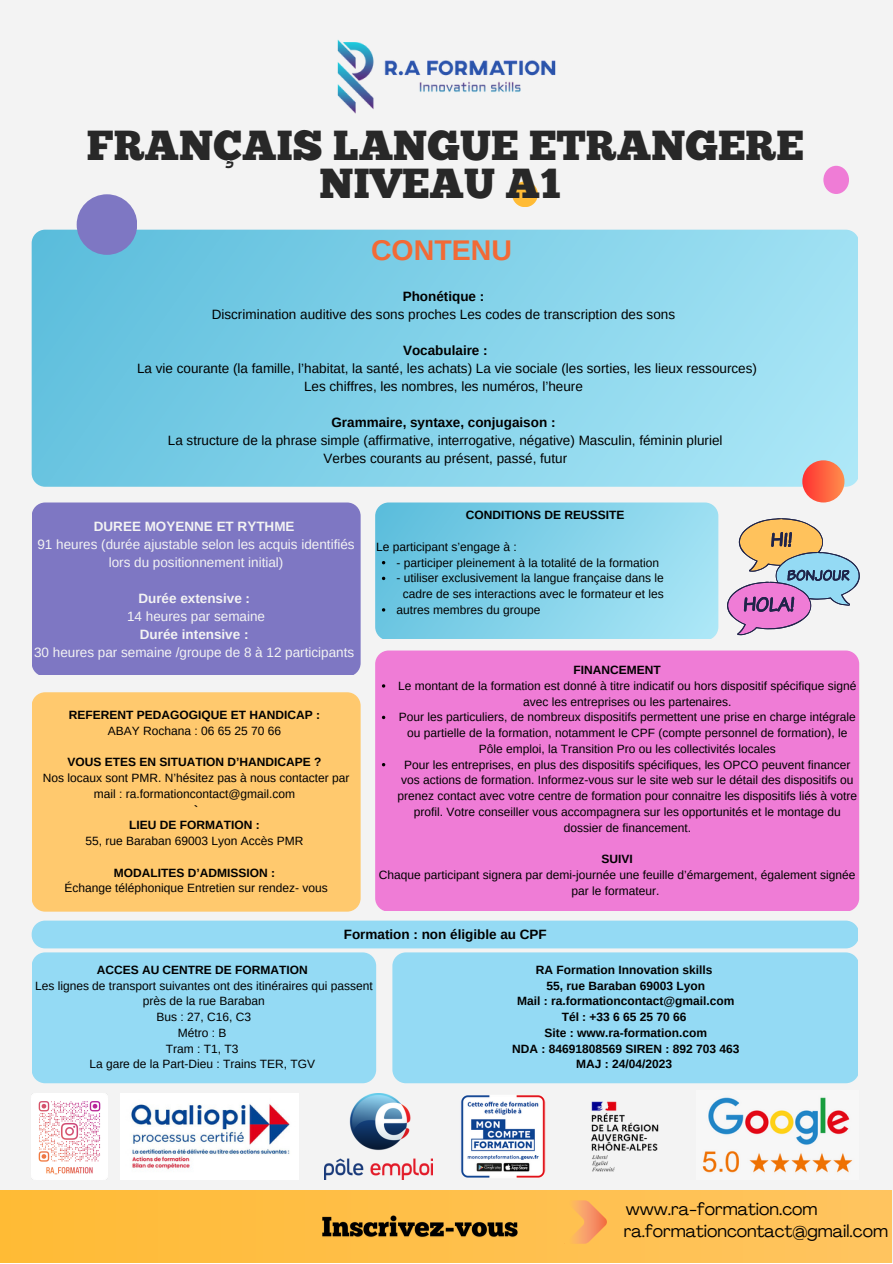
<style>
.page{position:relative;width:893px;height:1264px;background:#fff}
.page>*{position:absolute;margin:0;border:0;box-sizing:border-box;transform-origin:0 0}
.t1{font:42px/38.2px "Chunk Five";color:#282828;text-align:center}
.t2{font:700 28.5px "Arimo";color:#f26a36}
.t3{font:17.25px/22.4px "Agrandir";color:#000}
.t4{font:13.5px/18px "Arimo";color:#000;text-align:center}
.t5{font:13.5px/18px "Arimo";color:#f3f3f3;text-align:center}
.t6{font:700 13.5px "Arimo";color:#000}
.t7{font:700 13.5px "Arimo";color:#f3f3f3}
.t8{font:12px/15.8px "Arimo";color:#000;text-align:center}
.t9{font:700 12px/15.8px "Arimo";color:#000;text-align:center}
</style>
<div class="page">
<div style="left:0;top:0;width:892px;height:1262px;background:#f3f3f3"></div>
<div style="left:32px;top:230px;width:825px;height:256px;background:linear-gradient(to right,#61c0de,#a7e5f5);border-radius:13px"></div>
<div style="left:0;top:1190px;width:891px;height:72px;background:linear-gradient(to right,#ffbb35,#ffc45f)"></div>
<img style="left:319px;top:1213px;width:201px;height:33px">
<svg style="left:564px;top:1200px;width:43px;height:43px;background:#fbad5a"></svg>
<div style="left:512px;top:181px;width:26px;height:26px;background:#ffbb35;border-radius:50%"></div>
<img style="left:337px;top:39px;width:219px;height:75px">
<div style="left:32px;top:502px;width:328px;height:173px;background:#7e77c3"></div>
<div style="left:77px;top:194px;width:60px;height:61px;background:#7e77c3;border-radius:50%"></div>
<div style="left:823px;top:166px;width:25px;height:28px;background:#ef7cd6;border-radius:50%"></div>
<svg style="left:375px;top:502px;width:343px;height:137px;background:#84d2e9"></svg>
<svg style="left:382px;top:576px;width:3px;height:4px"></svg>
<div style="left:802px;top:460px;width:42px;height:42px;background:linear-gradient(to right,#fc3739,#ff8849);border-radius:50%"></div>
<div style="left:32px;top:692px;width:328px;height:219px;background:#ffc96e;border-radius:13px"></div>
<svg style="left:727px;top:518px;width:132px;height:117px"></svg>
<img style="left:32px;top:1093px;width:75px;height:86px">
<img style="left:120px;top:1093px;width:178px;height:86px">
<img style="left:702px;top:1097px;width:151px;height:76px">
<img style="left:324px;top:1093px;width:108px;height:86px">
<img style="left:461px;top:1095px;width:85px;height:83px">
<img style="left:591px;top:1101px;width:68px;height:71px">
<div style="left:375px;top:650px;width:484px;height:261px;background:#ef7cd6;border-radius:13px"></div>
<div style="left:32px;top:920px;width:825px;height:28px;background:#94daf4;border-radius:13px"></div>
<div style="left:32px;top:952px;width:344px;height:131px;background:#94daf4;border-radius:13px"></div>
<div style="left:392px;top:952px;width:465px;height:131px;background:#94daf4"></div>
<h1 class="t1" style="left:87px;top:130px;width:718px">FRANÇAIS LANGUE ETRANGERE<br>NIVEAU A1</h1>
<h2 class="t2" style="left:371px;top:234px;width:142px">CONTENU</h2>
<p class="t6" style="left:402px;top:288px;width:83px">Phonétique :</p>
<p class="t4" style="left:212px;top:305px;width:465px">Discrimination auditive des sons proches Les codes de transcription des sons</p>
<p class="t6" style="left:403px;top:342px;width:86px">Vocabulaire :</p>
<p class="t4" style="left:137px;top:359px;width:621px">La vie courante (la famille, l’habitat, la santé , les achats) La vie sociale (les sorties, les lieux ressources)<br>Les chiffres, les nombres, les numéros, l’heure</p>
<p class="t6" style="left:331px;top:414px;width:225px">Grammaire, syntaxe, conjugaison :</p>
<p class="t4" style="left:168px;top:431px;width:556px">La structure de la phrase simple (affirmative, interrogative, négative) Masculin, féminin pluriel<br>Verbes courants au présent, passé , futur</p>
<p class="t7" style="left:94px;top:518px;width:202px">DUREE MOYENNE ET RYTHME</p>
<p class="t5" style="left:37px;top:535px;width:318px">91 heures (durée ajustable selon les acquis identifiés lors du positionnement initial)</p>
<p class="t7" style="left:138px;top:590px;width:113px">Durée extensive :</p>
<p class="t5" style="left:127px;top:607px;width:139px">14 heures par semaine</p>
<p class="t7" style="left:140px;top:626px;width:110px">Durée intensive :</p>
<p class="t5" style="left:34px;top:643px;width:321px">30 heures par semaine /groupe de 8 à 12 participants</p>
<p class="t9" style="left:466px;top:507px;width:160px">CONDITIONS DE REUSSITE</p>
<p class="t8" style="left:376px;top:539px;width:142px">Le participant s’engage à :</p>
<p class="t8" style="left:403px;top:586px;width:262px">cadre de ses interactions avec le formateur et les</p>
<p class="t8" style="left:396px;top:554px;width:264px">- participer pleinement à la totalité de la formation</p>
<p class="t8" style="left:396px;top:570px;width:268px">- utiliser exclusivement la langue française dans le</p>
<p class="t8" style="left:396px;top:602px;width:145px">autres membres du groupe</p>
<p class="t9" style="left:573px;top:662px;width:89px">FINANCEMENT</p>
<p class="t8" style="left:397px;top:678px;width:461px">Le montant de la formation est donné à titre indicatif ou hors dispositif spécifique signé avec les entreprises ou les partenaires.<br>Pour les particuliers, de nombreux dispositifs permettent une prise en charge intégrale ou partielle de la formation, notamment le CPF (compte personnel de formation), le Pôle emploi, la Transition Pro ou les collectivités locales<br>Pour les entreprises, en plus des dispositifs spécifiques, les OPCO peuvent financer vos actions de formation. Informez-vous sur le site web sur le détail des dispositifs ou prenez contact avec votre centre de formation pour connaitre les dispositifs liés à votre profil. Votre conseiller vous accompagnera sur les opportunités et le montage du dossier de financement.</p>
<p class="t9" style="left:69px;top:707px;width:252px">REFERENT PEDAGOGIQUE ET HANDICAP :</p>
<p class="t8" style="left:108px;top:723px;width:175px">ABAY Rochana : 06 65 25 70 66</p>
<p class="t9" style="left:68px;top:754px;width:255px">VOUS ETES EN SITUATION D’HANDICAPE ?</p>
<p class="t8" style="left:43px;top:770px;width:308px">Nos locaux sont PMR. N’hésitez pas à nous contacter par mail : ra.formationcontact@gmail.com</p>
<p class="t9" style="left:129px;top:801px;width:132px">`<br>LIEU DE FORMATION :</p>
<p class="t8" style="left:85px;top:833px;width:219px">55, rue Baraban 69003 Lyon Accès PMR</p>
<p class="t9" style="left:114px;top:864px;width:163px">MODALITES D’ADMISSION :</p>
<p class="t8" style="left:65px;top:880px;width:265px">Échange téléphonique Entretien sur rendez- vous</p>
<p class="t9" style="left:601px;top:851px;width:33px">SUIVI</p>
<p class="t8" style="left:379px;top:866px;width:478px">Chaque participant signera par demi-journée une feuille d’émargement, également signée par le formateur.</p>
<p class="t6" style="left:344px;top:926px;width:204px">Formation : non éligible au CPF</p>
<p class="t9" style="left:97px;top:961px;width:212px">ACCES AU CENTRE DE FORMATION</p>
<p class="t8" style="left:35px;top:977px;width:339px">Les lignes de transport suivantes ont des itinéraires qui passent près de la rue Baraban<br>Bus : 27, C16, C3<br>Métro : B<br>Tram : T1, T3<br>La gare de la Part-Dieu : Trains TER, TGV</p>
<p class="t9" style="left:512px;top:961px;width:229px">RA Formation Innovation skills<br>55, rue Baraban 69003 Lyon<br>Mail : ra.formationcontact@gmail.com<br>Tél:+33665257066<br>Site : www.ra-formation.com<br>NDA : 84691808569 SIREN : 892 703 463<br>MAJ : 24/04/2023</p>
<h3 class="t3" style="left:624px;top:1199px;width:266px">www.ra-formation.com ra.formationcontact@gmail.com</h3>
</div>
